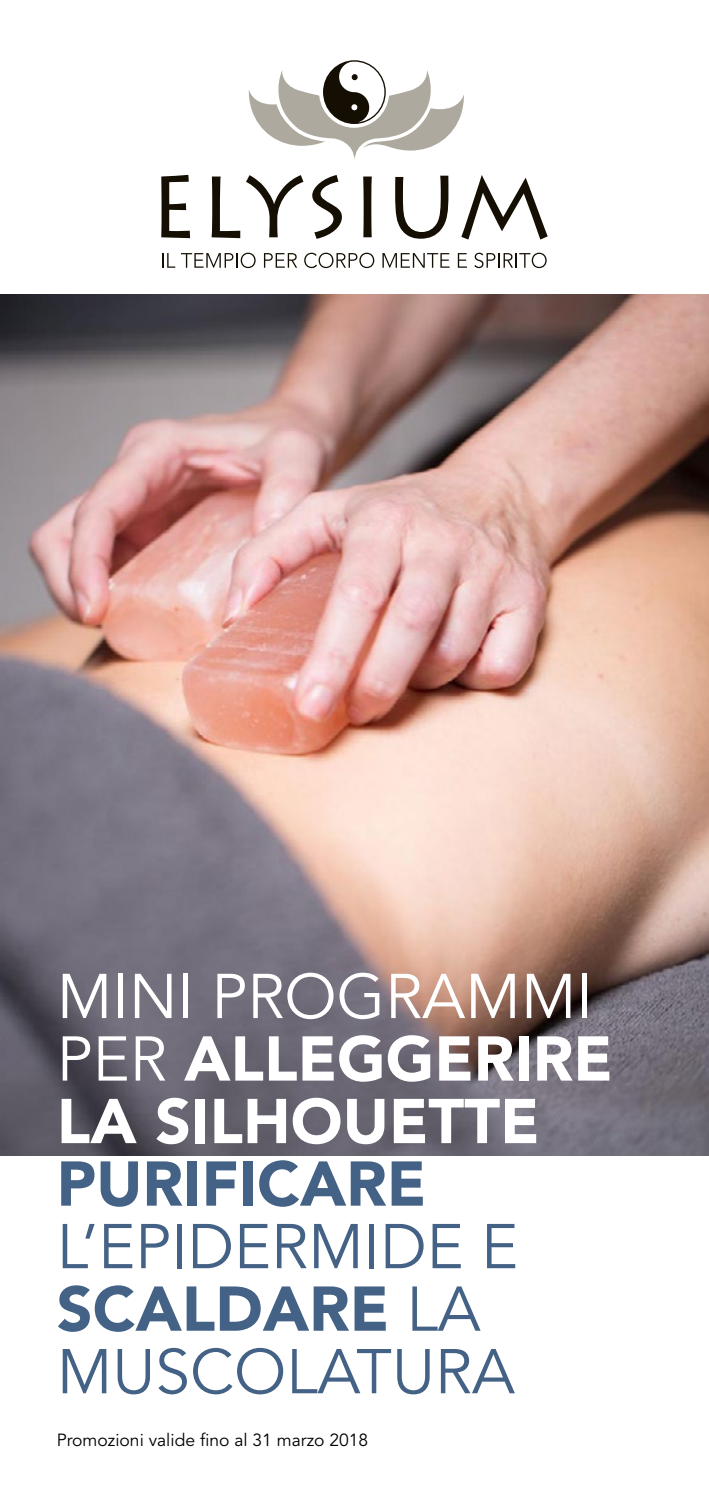
<style>
.page{position:relative;width:709px;height:1489px;background:#fff}
.page>*{position:absolute;margin:0;border:0;box-sizing:border-box;transform-origin:0 0}
.t1{font:900 62.5px/62.5px "Avenir LT Std";color:#fff}
.t2{font:62.5px/62.5px "Avenir LT Std";color:#446285}
.t3{font:900 62.5px "Avenir LT Std";color:#446285}
.t4{font:17.5px "Avenir LT Std";color:#000}
.s1{font-weight:400}
.s2{font-weight:900}
</style>
<div class="page">
<img style="left:0;top:294px;width:709px;height:860px">
<svg style="left:162px;top:253px;width:13px;height:15px"></svg>
<svg style="left:181px;top:253px;width:75px;height:15px"></svg>
<svg style="left:264px;top:253px;width:33px;height:15px"></svg>
<svg style="left:304px;top:253px;width:70px;height:15px"></svg>
<svg style="left:382px;top:253px;width:67px;height:15px"></svg>
<svg style="left:458px;top:253px;width:9px;height:15px"></svg>
<svg style="left:474px;top:253px;width:72px;height:15px"></svg>
<svg style="left:161px;top:175px;width:29px;height:63px"></svg>
<svg style="left:211px;top:176px;width:29px;height:62px"></svg>
<svg style="left:246px;top:175px;width:57px;height:62px"></svg>
<svg style="left:312px;top:175px;width:30px;height:64px"></svg>
<svg style="left:363px;top:176px;width:9px;height:61px"></svg>
<svg style="left:395px;top:176px;width:53px;height:63px"></svg>
<svg style="left:461px;top:175px;width:86px;height:64px"></svg>
<svg style="left:249px;top:60px;width:215px;height:100px"></svg>
<p class="t1" style="left:57px;top:964px;width:557px"><span class="s1">MINI PROGRAMMI<br>PER</span> ALLEGGERIRE<br>LA SILHOUETTE</p>
<p class="t3" style="left:57px;top:1145px;width:371px">PURIFICARE</p>
<p class="t2" style="left:57px;top:1217px;width:463px">L’EPIDERMIDE E<br><span class="s2">SCALDARE</span> LA<br>MUSCOLATURA</p>
<p class="t4" style="left:57px;top:1430px;width:313px">Promozioni valide fino al 31 marzo 2018</p>
</div>
